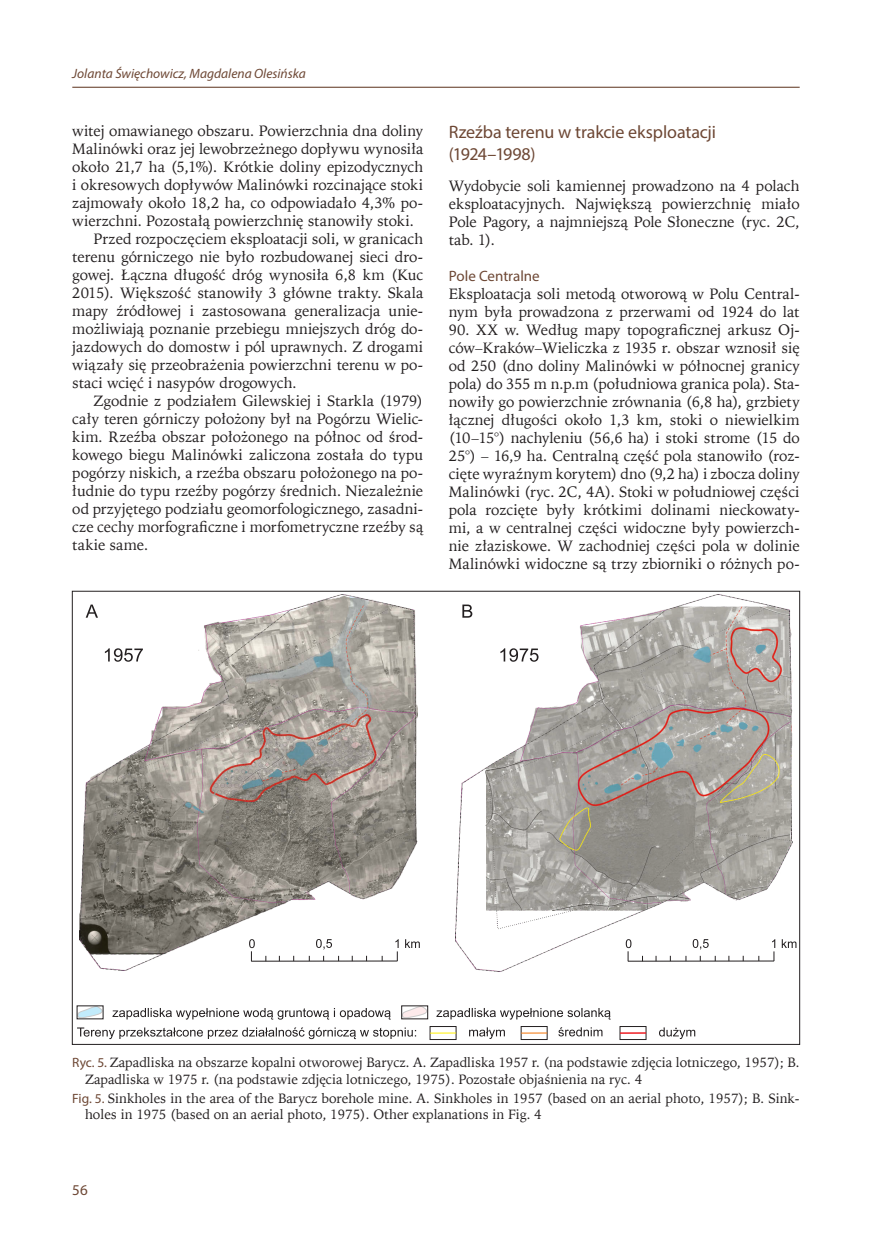
<style>
.page{position:relative;width:872px;height:1245px;background:#fff}
.page>*{position:absolute;margin:0;border:0;box-sizing:border-box;transform-origin:0 0}
.Podtytuł_2{font:18px/21.6px "Myriad Pro";letter-spacing:-.01em;color:#6d4734}
.Pierwszy{font:15px/18px "Iowan Old St EU";color:#231f20;text-align:justify}
.Podtytuł_3{font:15px "Myriad Pro";color:#6d4734}
.Tytuł_tabeli_ryciny_PL{font:13.5px/16.2px "Iowan Old St EU";color:#231f20}
.Tytuł_tabeli_ryciny_ENG{font:13.5px/16.2px "Iowan Old St EU";color:#231f20}
.t1{font:italic 13.5px "Myriad Pro";color:#6d4734}
.s1{font-family:"Myriad Pro";color:#6d4734}
</style>
<div class="page">
<hr style="left:72px;top:87px;width:727px;height:1px;background:#6d4734">
<svg style="left:77px;top:1027px;width:339px;height:12px"></svg>
<svg style="left:469px;top:1027px;width:36px;height:12px"></svg>
<svg style="left:558px;top:1027px;width:44px;height:9px"></svg>
<div style="left:521px;top:1026px;width:26px;height:14px;border:1px solid #231f20"></div>
<svg style="left:659px;top:1027px;width:36px;height:12px"></svg>
<div style="left:620px;top:1026px;width:26px;height:14px;border:1px solid #231f20"></div>
<div style="left:430px;top:1026px;width:26px;height:14px;border:1px solid #231f20"></div>
<svg style="left:430px;top:1033px;width:26px;height:1px"></svg>
<hr style="left:521px;top:1032px;width:26px;height:2px;background:#f58220">
<hr style="left:620px;top:1032px;width:26px;height:2px;background:#ee1d23">
<svg style="left:112px;top:1008px;width:279px;height:12px"></svg>
<svg style="left:78px;top:1006px;width:24px;height:12px"></svg>
<svg style="left:436px;top:1008px;width:174px;height:12px"></svg>
<div style="left:401px;top:1006px;width:27px;height:13px;border:1px solid #231f20"></div>
<svg style="left:402px;top:1006px;width:25px;height:12px"></svg>
<img style="left:79px;top:595px;width:338px;height:376px">
<img style="left:456px;top:595px;width:337px;height:376px">
<svg style="left:105px;top:648px;width:38px;height:14px"></svg>
<svg style="left:500px;top:648px;width:38px;height:14px"></svg>
<svg style="left:86px;top:605px;width:12px;height:13px"></svg>
<svg style="left:462px;top:605px;width:10px;height:13px"></svg>
<hr style="left:628px;top:961px;width:146px;height:1px;background:#231f20">
<svg style="left:626px;top:939px;width:5px;height:22px"></svg>
<svg style="left:692px;top:939px;width:16px;height:11px"></svg>
<svg style="left:772px;top:939px;width:3px;height:22px"></svg>
<svg style="left:781px;top:939px;width:15px;height:9px"></svg>
<hr style="left:251px;top:961px;width:146px;height:1px;background:#231f20">
<svg style="left:249px;top:939px;width:6px;height:22px"></svg>
<svg style="left:316px;top:939px;width:16px;height:11px"></svg>
<svg style="left:395px;top:939px;width:3px;height:22px"></svg>
<svg style="left:405px;top:939px;width:15px;height:9px"></svg>
<p class="t1" style="left:72px;top:65px;width:235px">Jolanta Święchowicz, Magdalena Olesińska</p>
<p class="Pierwszy" style="left:72px;top:123px;width:352px">witej omawianego obszaru. Powierzchnia dna doliny Malinówki oraz jej lewobrzeżnego dopływu wynosiła około 21,7 ha (5,1%). Krótkie doliny epizodycznych i okresowych dopływów Malinówki rozcinające stoki zajmowały około 18,2 ha, co odpowiadało 4,3% po&shy;wierzchni. Pozostałą powierzchnię stanowiły stoki.</p>
<p class="Pierwszy" style="left:72px;top:231px;width:352px;text-indent:21px">Przed rozpoczęciem eksploatacji soli, w granicach terenu górniczego nie było rozbudowanej sieci dro&shy;gowej. Łączna długość dróg wynosiła 6,8 km (Kuc 2015). Większość stanowiły 3 główne trakty. Skala mapy źródłowej i zastosowana generalizacja unie&shy;możliwiają poznanie przebiegu mniejszych dróg do&shy;jazdowych do domostw i pól uprawnych. Z drogami wiązały się przeobrażenia powierzchni terenu w po&shy;staci wcięć i nasypów drogowych.</p>
<p class="Pierwszy" style="left:72px;top:393px;width:352px;text-indent:21px">Zgodnie z podziałem Gilewskiej i Starkla (1979) cały teren górniczy położony był na Pogórzu Wielic&shy;kim. Rzeźba obszar położonego na północ od środ&shy;kowego biegu Malinówki zaliczona została do typu pogórzy niskich, a rzeźba obszaru położonego na po&shy;łudnie do typu rzeźby pogórzy średnich. Niezależnie od przyjętego podziału geomorfologicznego, zasadni&shy;cze cechy morfograficzne i morfometryczne rzeźby są takie same.</p>
<p class="Podtytuł_2" style="left:449px;top:121px;width:269px">Rzeźba terenu w trakcie eksploatacji (1924–1998)</p>
<p class="Pierwszy" style="left:449px;top:177px;width:352px">Wydobycie soli kamiennej prowadzono na 4 polach eksploatacyjnych. Największą powierzchnię miało Pole Pagory, a najmniejszą Pole Słoneczne (ryc. 2C, tab. 1).</p>
<p class="Podtytuł_3" style="left:449px;top:266px;width:93px">Pole Centralne</p>
<p class="Pierwszy" style="left:449px;top:285px;width:352px">Eksploatacja soli metodą otworową w Polu Central&shy;nym była prowadzona z przerwami od 1924 do lat</p>
<p class="Pierwszy" style="left:449px;top:321px;width:352px">90. XX w. Według mapy topograficznej arkusz Oj&shy;ców–Kraków–Wieliczka z 1935 r. obszar wznosił się od 250 (dno doliny Malinówki w północnej granicy pola) do 355 m n.p.m (południowa granica pola). Sta&shy;nowiły go powierzchnie zrównania (6,8 ha), grzbiety łącznej długości około 1,3 km, stoki o niewielkim (10–15°) nachyleniu (56,6 ha) i stoki strome (15 do 25°) – 16,9 ha. Centralną część pola stanowiło (roz&shy;cięte wyraźnym korytem) dno (9,2 ha) i zbocza doliny Malinówki (ryc. 2C, 4A). Stoki w południowej części pola rozcięte były krótkimi dolinami nieckowaty&shy;mi, a w centralnej części widoczne były powierzch&shy;nie złaziskowe. W zachodniej części pola w dolinie Malinówki widoczne są trzy zbiorniki o różnych po-</p>
<p class="Tytuł_tabeli_ryciny_PL" style="left:85px;top:1055px;width:716px;text-indent:-13px"><span class="s1">Ryc. 5.</span> Zapadliska na obszarze kopalni otworowej Barycz. A. Zapadliska 1957 r. (na podstawie zdjęcia lotniczego, 1957); B.<br>Zapadliska w 1975 r. (na podstawie zdjęcia lotniczego, 1975). Pozostałe objaśnienia na ryc. 4</p>
<p class="Tytuł_tabeli_ryciny_ENG" style="left:85px;top:1090px;width:716px;text-indent:-13px"><span class="s1">Fig. 5.</span> Sinkholes in the area of the Barycz borehole mine. A. Sinkholes in 1957 (based on an aerial photo, 1957); B. Sink&shy;holes in 1975 (based on an aerial photo, 1975). Other explanations in Fig. 4</p>
<p class="Podtytuł_3" style="left:72px;top:1181px;width:17px">56</p>
</div>
